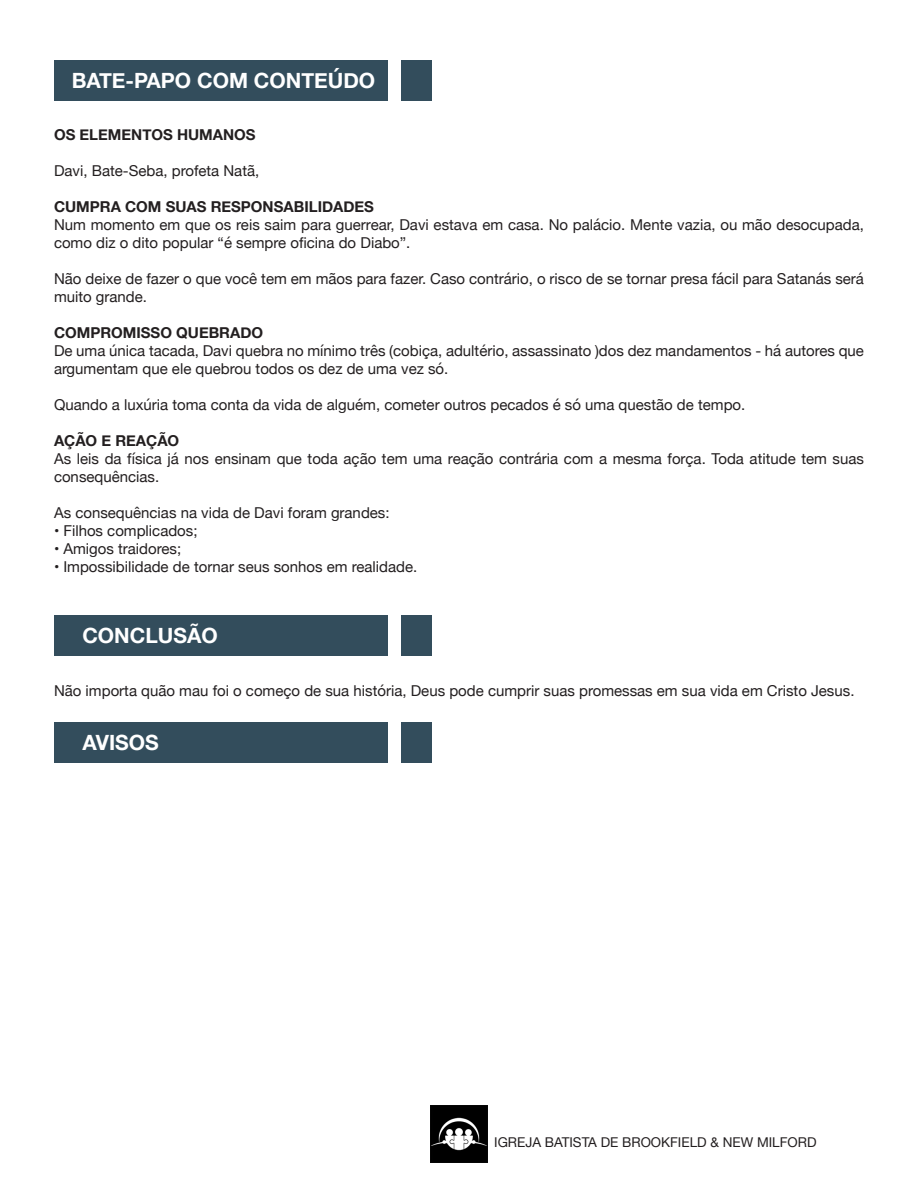
<style>
.page{position:relative;width:918px;height:1188px;background:#fff}
.page>*{position:absolute;margin:0;border:0;box-sizing:border-box;transform-origin:0 0}
.t1{font:700 21px "Helvetica Neue";color:#fff}
.t2{font:15px/18px "Helvetica Neue";color:#231f20}
.Topic{font:700 15px "Helvetica Neue";color:#231f20}
.t3{font:13.5px "Helvetica Neue";color:#231f20}
</style>
<div class="page">
<img style="left:431px;top:1106px;width:56px;height:56px">
<div style="left:54px;top:615px;width:378px;height:41px;background:#334d5c"></div>
<div style="left:388px;top:611px;width:12px;height:49px;background:#fff"></div>
<div style="left:54px;top:722px;width:378px;height:40px;background:#334d5c"></div>
<div style="left:388px;top:717px;width:12px;height:50px;background:#fff"></div>
<div style="left:54px;top:60px;width:378px;height:41px;background:#334d5c"></div>
<div style="left:388px;top:56px;width:12px;height:49px;background:#fff"></div>
<p class="t1" style="left:72px;top:64px;width:305px">BATE-PAPO COM CONTEÚDO</p>
<p class="Topic" style="left:54px;top:122px;width:203px">OS ELEMENTOS HUMANOS</p>
<p class="t2" style="left:54px;top:162px;width:207px">Davi, Bate-Seba, profeta Natã,</p>
<p class="Topic" style="left:54px;top:194px;width:322px">CUMPRA COM SUAS RESPONSABILIDADES</p>
<p class="t2" style="left:54px;top:216px;width:812px">Num momento em que os reis saim para guerrear, Davi estava em casa. No palácio. Mente vazia, ou mão desocupada, como diz o dito popular “é sempre oficina do Diabo”.</p>
<p class="t2" style="left:54px;top:270px;width:812px">Não deixe de fazer o que você tem em mãos para fazer. Caso contrário, o risco de se tornar presa fácil para Satanás será muito grande.</p>
<p class="Topic" style="left:54px;top:320px;width:211px">COMPROMISSO QUEBRADO</p>
<p class="t2" style="left:54px;top:342px;width:812px">De uma única tacada, Davi quebra no mínimo três (cobiça, adultério, assassinato )dos dez mandamentos - há autores que argumentam que ele quebrou todos os dez de uma vez só.</p>
<p class="t2" style="left:54px;top:396px;width:693px">Quando a luxúria toma conta da vida de alguém, cometer outros pecados é só uma questão de tempo.</p>
<p class="Topic" style="left:54px;top:428px;width:127px">AÇÃO E REAÇÃO</p>
<p class="t2" style="left:54px;top:450px;width:811px">As leis da física já nos ensinam que toda ação tem uma reação contrária com a mesma força. Toda atitude tem suas consequências.</p>
<p class="t2" style="left:54px;top:504px;width:337px">As consequências na vida de Davi foram grandes:</p>
<p class="t2" style="left:54px;top:522px;width:145px">• Filhos complicados;</p>
<p class="t2" style="left:54px;top:540px;width:129px">• Amigos traidores;</p>
<p class="t2" style="left:54px;top:558px;width:365px">• Impossibilidade de tornar seus sonhos em realidade.</p>
<p class="t1" style="left:82px;top:619px;width:137px">CONCLUSÃO</p>
<p class="t2" style="left:54px;top:683px;width:802px">Não importa quão mau foi o começo de sua história, Deus pode cumprir suas promessas em sua vida em Cristo Jesus.</p>
<p class="t1" style="left:82px;top:726px;width:78px">AVISOS</p>
<p class="t3" style="left:494px;top:1132px;width:324px">IGREJA BATISTA DE BROOKFIELD &amp; NEW MILFORD</p>
</div>
